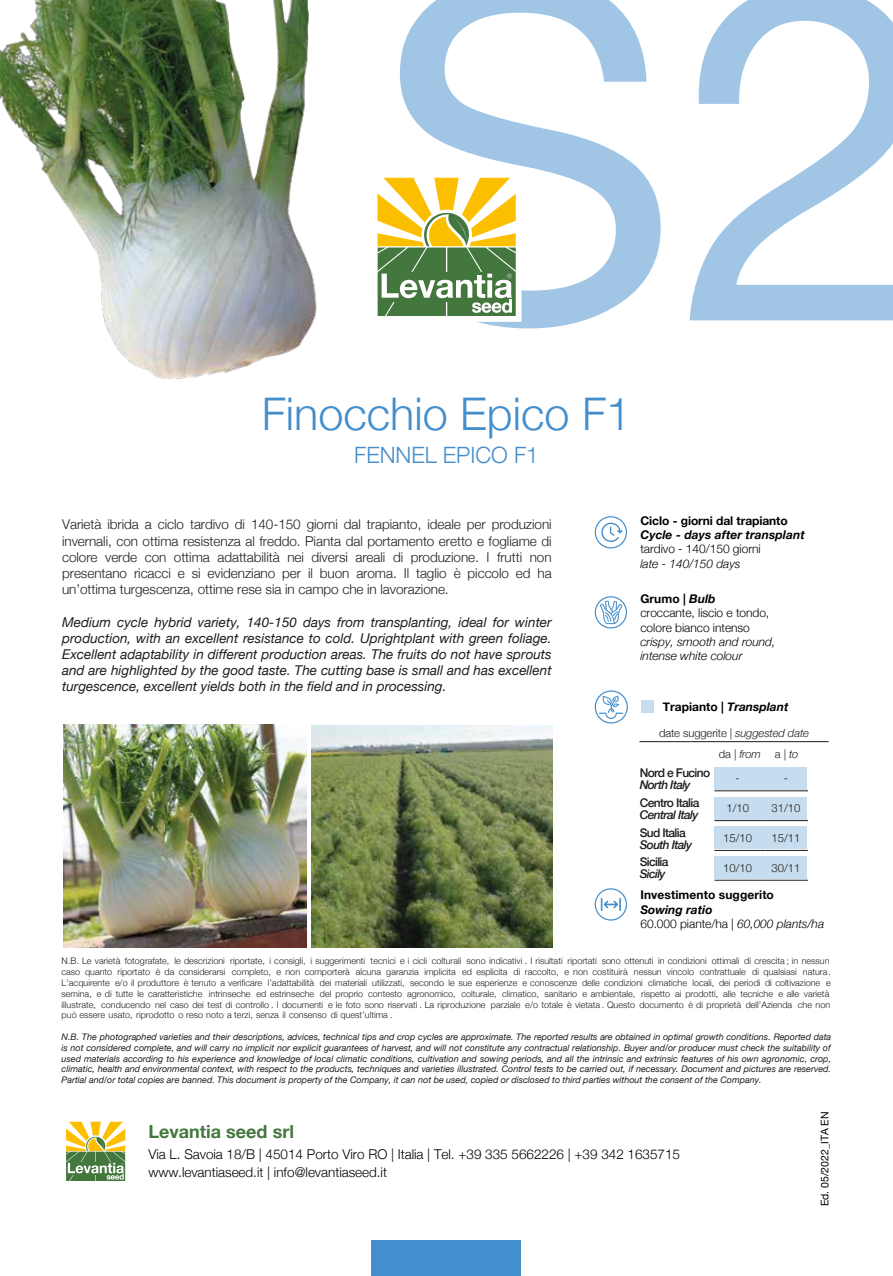
<style>
.page{position:relative;width:893px;height:1276px;background:#fff}
.page>*{position:absolute;margin:0;border:0;box-sizing:border-box;transform-origin:0 0}
.t1{font:300 45px "Helvetica Neue";color:#438ecc}
.t2{font:300 22.5px "Helvetica Neue";color:#438ecc}
.t3{font:700 18px "Helvetica Neue";color:#43773d}
.t4{font:300 13.5px/16.2px "Helvetica Neue";letter-spacing:-.005em;color:#1d1d1b;text-align:justify}
.t5{font:italic 13.5px/16.2px "Helvetica Neue";color:#1d1d1b;text-align:justify}
.t6{font:300 13.5px/18px "Helvetica Neue";color:#010101}
.t7{font:300 12px/14.4px "Helvetica Neue";letter-spacing:-.005em;color:#010101}
.t8{font:700 12px "Helvetica Neue";color:#010101}
.t9{font:italic 300 12px/14.4px "Helvetica Neue";letter-spacing:-.005em;color:#010101}
.t10{font:500 12px "Helvetica Neue";letter-spacing:-.055em;color:#1d1d1b}
.t11{font:italic 500 12px "Helvetica Neue";letter-spacing:-.055em;color:#1d1d1b}
.t12{font:italic 700 12px "Helvetica Neue";letter-spacing:.005em;color:#010101}
.t13{font:300 11.25px/20.4px "Helvetica Neue";letter-spacing:-.005em;color:#1d1d1b}
.t14{font:10.5px "Helvetica Neue";color:#010202}
.t15{font:300 9px/10.8px "Helvetica Neue";color:#1d1d1b}
.t16{font:italic 9px/10.8px "Helvetica Neue";color:#1d1d1b;text-align:justify}
.s1{font-weight:700}
.s2{font-weight:700;font-style:italic}
.s3{font-style:italic}
</style>
<div class="page">
<svg style="left:399px;top:0;width:494px;height:328px"></svg>
<div style="left:372px;top:1240px;width:149px;height:35px;background:#438ecc"></div>
<img style="left:64px;top:725px;width:242px;height:222px">
<img style="left:311px;top:725px;width:241px;height:222px">
<svg style="left:377px;top:172px;width:144px;height:149px"></svg>
<svg style="left:66px;top:1121px;width:60px;height:60px"></svg>
<svg style="left:594px;top:888px;width:33px;height:33px"></svg>
<svg style="left:594px;top:596px;width:33px;height:33px"></svg>
<svg style="left:594px;top:516px;width:33px;height:33px"></svg>
<hr style="left:639px;top:741px;width:51px;height:1px;background:#1d1d1b">
<hr style="left:690px;top:741px;width:43px;height:1px;background:#1d1d1b">
<hr style="left:733px;top:741px;width:96px;height:1px;background:#1d1d1b">
<div style="left:714px;top:767px;width:93px;height:22px;background:#c6ddef"></div>
<hr style="left:714px;top:790px;width:51px;height:1px;background:#1d1d1b">
<hr style="left:765px;top:790px;width:43px;height:1px;background:#1d1d1b">
<div style="left:714px;top:797px;width:93px;height:22px;background:#c6ddef"></div>
<hr style="left:714px;top:820px;width:51px;height:1px;background:#1d1d1b">
<hr style="left:765px;top:820px;width:43px;height:1px;background:#1d1d1b">
<div style="left:714px;top:826px;width:93px;height:23px;background:#c6ddef"></div>
<hr style="left:714px;top:850px;width:51px;height:1px;background:#1d1d1b">
<hr style="left:765px;top:850px;width:43px;height:1px;background:#1d1d1b">
<div style="left:714px;top:856px;width:93px;height:22px;background:#c6ddef"></div>
<hr style="left:714px;top:880px;width:51px;height:1px;background:#1d1d1b">
<hr style="left:765px;top:880px;width:43px;height:1px;background:#1d1d1b">
<div style="left:641px;top:699px;width:13px;height:13px;background:#c6ddef"></div>
<svg style="left:595px;top:690px;width:33px;height:33px"></svg>
<img style="left:0;top:0;width:317px;height:379px">
<h1 class="t1" style="left:262px;top:386px;width:371px">Finocchio Epico F1</h1>
<h2 class="t2" style="left:354px;top:441px;width:186px">FENNEL EPICO F1</h2>
<p class="t4" style="left:62px;top:516px;width:491px">Varietà ibrida a ciclo tardivo di 140-150 giorni dal trapianto, ideale per produzioni invernali, con ottima resistenza al freddo. Pianta dal portamento eretto e fogliame di colore verde con ottima adattabilità nei diversi areali di produzione. I frutti non presentano ricacci e si evidenziano per il buon aroma. Il taglio è piccolo ed ha un’ottima turgescenza, ottime rese sia in campo che in lavorazione.</p>
<p class="t5" style="left:62px;top:613px;width:491px">Medium cycle hybrid variety, 140-150 days from transplanting, ideal for winter production, with an excellent resistance to cold. Uprightplant with green foliage.<br>Excellent adaptability in different production areas. The fruits do not have sprouts and are highlighted by the good taste. The cutting base is small and has excellent turgescence, excellent yields both in the field and in processing.</p>
<h3 class="t8" style="left:640px;top:511px;width:149px">Ciclo - giorni dal trapianto</h3>
<h3 class="t12" style="left:640px;top:527px;width:166px">Cycle - days after transplant</h3>
<h3 class="t7" style="left:640px;top:541px;width:122px">tardivo - 140/150 giorni</h3>
<h3 class="t9" style="left:640px;top:555px;width:102px">late - 140/150 days</h3>
<h3 class="t7" style="left:640px;top:591px;width:130px"><span class="s1">Grumo |</span> <span class="s2">Bulb </span>croccante, liscio e tondo, colore bianco intenso</h3>
<h3 class="t9" style="left:640px;top:634px;width:136px">crispy, smooth and round, intense white colour</h3>
<h3 class="t8" style="left:663px;top:697px;width:127px">Trapianto | <span class="s3">Transplant</span></h3>
<p class="t13" style="left:719px;top:723px;width:92px;text-indent:-60px">date suggerite | <span class="s3">suggested date </span>da | <span class="s3">from</span> a | <span class="s3">to</span></p>
<h3 class="t10" style="left:640px;top:763px;width:72px">Nord e Fucino</h3>
<h3 class="t11" style="left:640px;top:774px;width:52px">North Italy</h3>
<p class="t13" style="left:735px;top:767px;width:6px">-</p>
<p class="t13" style="left:784px;top:767px;width:6px">-</p>
<h3 class="t10" style="left:640px;top:793px;width:61px">Centro Italia</h3>
<h3 class="t11" style="left:640px;top:804px;width:60px">Central Italy</h3>
<p class="t13" style="left:726px;top:797px;width:24px">1/10</p>
<p class="t13" style="left:771px;top:797px;width:30px">31/10</p>
<h3 class="t10" style="left:640px;top:822px;width:47px">Sud Italia</h3>
<h3 class="t11" style="left:640px;top:834px;width:54px">South Italy</h3>
<p class="t13" style="left:723px;top:827px;width:30px">15/10</p>
<p class="t13" style="left:771px;top:827px;width:30px">15/11</p>
<h3 class="t10" style="left:640px;top:852px;width:30px">Sicilia</h3>
<h3 class="t11" style="left:640px;top:864px;width:27px">Sicily</h3>
<p class="t13" style="left:723px;top:857px;width:30px">10/10</p>
<p class="t13" style="left:771px;top:857px;width:30px">30/11</p>
<h3 class="t8" style="left:640px;top:885px;width:135px">Investimento suggerito</h3>
<h3 class="t7" style="left:640px;top:902px;width:185px"><span class="s2">Sowing ratio<br></span>60.000 piante/ha | <span class="s3">60,000 plants/ha</span></h3>
<p class="t15" style="left:62px;top:955px;width:771px">N.B. Le varietà fotografate, le descrizioni riportate, i consigli, i suggerimenti tecnici e i cicli colturali sono indicativi . I risultati riportati sono ottenuti in condizioni ottimali di crescita ; in nessun caso quanto riportato è da considerarsi completo, e non comporterà alcuna garanzia implicita ed esplicita di raccolto, e non costituirà nessun vincolo contrattuale di qualsiasi natura.<br>L’acquirente e/o il produttore è tenuto a verificare l’adattabilità dei materiali utilizzati, secondo le sue esperienze e conoscenze delle condizioni climatiche locali, dei periodi di coltivazione e semina, e di tutte le caratteristiche intrinseche ed estrinseche del proprio contesto agronomico, colturale, climatico, sanitario e ambientale, rispetto ai prodotti, alle tecniche e alle varietà illustrate, conducendo nel caso dei test di controllo . I documenti e le foto sono riservati . La riproduzione parziale e/o totale è vietata . Questo documento è di proprietà dell’Azienda che non può essere usato, riprodotto o reso noto a terzi, senza il consenso di quest’ultima .</p>
<p class="t16" style="left:62px;top:1031px;width:771px">N.B. The photographed varieties and their descriptions, advices, technical tips and crop cycles are approximate. The reported results are obtained in optimal growth conditions. Reported data is not considered complete, and will carry no implicit nor explicit guarantees of harvest, and will not constitute any contractual relationship. Buyer and/or producer must check the suitability of used materials according to his experience and knowledge of local climatic conditions, cultivation and sowing periods, and all the intrinsic and extrinsic features of his own agronomic, crop, climatic, health and environmental context, with respect to the products, techniques and varieties illustrated. Control tests to be carried out, if necessary. Document and pictures are reserved.<br>Partial and/or total copies are banned. This document is property of the Company, it can not be used, copied or disclosed to third parties without the consent of the Company.</p>
<p class="t14" style="left:818px;top:1206px;width:96px;rotate:-90deg">Ed. 05/2022_ITA EN</p>
<h3 class="t3" style="left:148px;top:1117px;width:147px">Levantia seed srl</h3>
<h3 class="t6" style="left:148px;top:1144px;width:533px">Via L. Savoia 18/B | 45014 Porto Viro RO | Italia | Tel. +39 335 5662226 | +39 342 1635715 www.levantiaseed.it | info@levantiaseed.it</h3>
</div>
